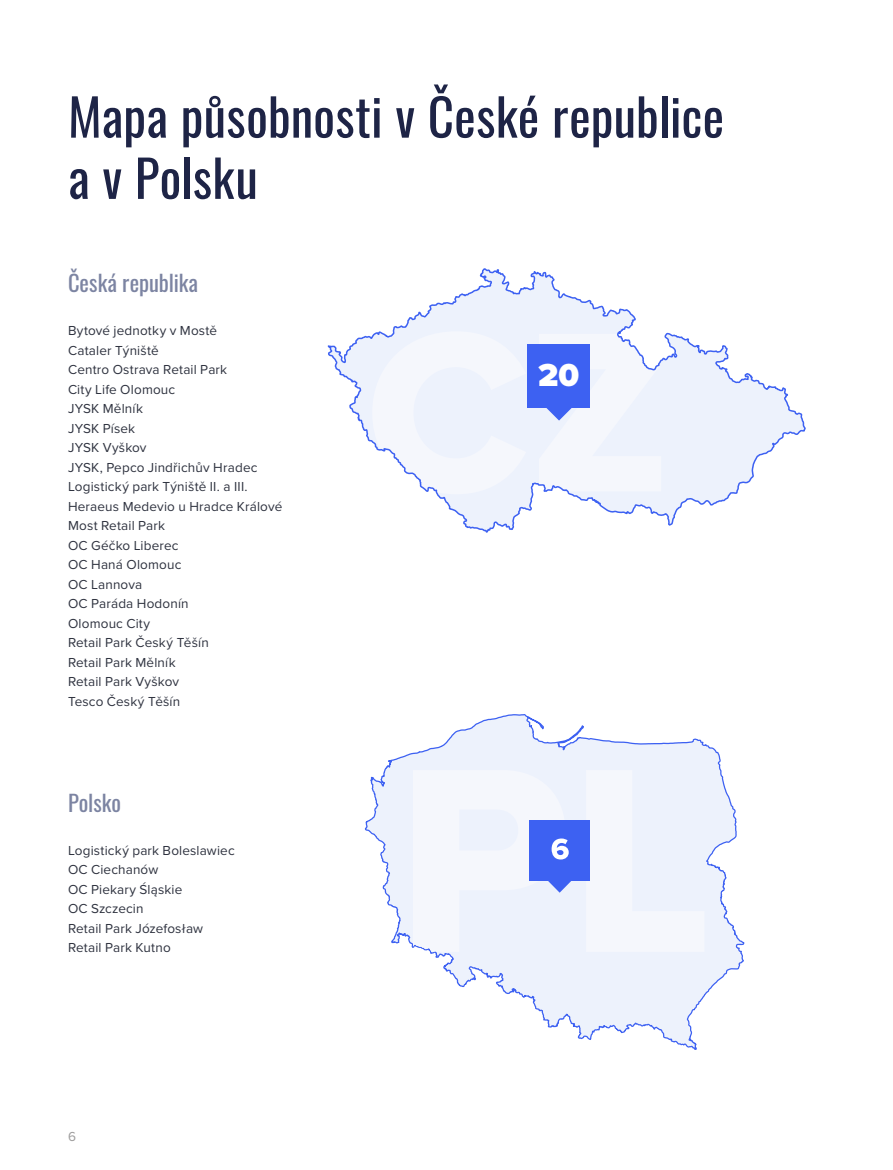
<style>
.page{position:relative;width:893px;height:1170px;background:#fff}
.page>*{position:absolute;margin:0;border:0;box-sizing:border-box;transform-origin:0 0}
.t1{font:51px/61.2px "Oswald";letter-spacing:.005em;color:#1e2446}
.t2{font:900 33px "Proxima Nova";color:#fff}
.t3{font:22.5px "Oswald";color:#7c84a2}
.t4{font:13.5px/19.5px "Proxima Nova";letter-spacing:.01em;color:#2e323f}
.t5{font:13.5px "Proxima Nova";color:#9d9c9c}
</style>
<div class="page">
<svg style="left:327px;top:268px;width:479px;height:265px"></svg>
<svg style="left:365px;top:714px;width:379px;height:335px;fill:#edf2fc"></svg>
<div style="left:413px;top:770px;width:291px;height:181px;background:#f5f7fc"></div>
<div style="left:529px;top:819px;width:60px;height:61px;background:#3d61f2"></div>
<svg style="left:547px;top:880px;width:25px;height:12px"></svg>
<svg style="left:552px;top:838px;width:17px;height:21px"></svg>
<h1 class="t1" style="left:68px;top:81px;width:658px">Mapa působnosti v České republice a v Polsku</h1>
<h3 class="t3" style="left:68px;top:262px;width:132px">Česká republika</h3>
<p class="t4" style="left:68px;top:320px;width:216px">Bytové jednotky v Mostě<br>Cataler Týniště<br>Centro Ostrava Retail Park<br>City Life Olomouc<br>JYSK Mělník<br>JYSK Písek<br>JYSK Vyškov<br>JYSK, Pepco Jindřichův Hradec<br>Logistický park Týniště II. a III.<br>Heraeus Medevio u Hradce Králové<br>Most Retail Park<br>OC Géčko Liberec<br>OC Haná Olomouc<br>OC Lannova<br>OC Paráda Hodonín<br>Olomouc City<br>Retail Park Český Těšín<br>Retail Park Mělník<br>Retail Park Vyškov<br>Tesco Český Těšín</p>
<h3 class="t3" style="left:68px;top:783px;width:55px">Polsko</h3>
<p class="t4" style="left:68px;top:839px;width:168px">Logistický park Boleslawiec<br>OC Ciechanów<br>OC Piekary Śląskie<br>OC Szczecin<br>Retail Park Józefosław<br>Retail Park Kutno</p>
<p class="t5" style="left:68px;top:1125px;width:9px">6</p>
<h2 class="t2" style="left:538px;top:350px;width:42px">20</h2>
</div>
